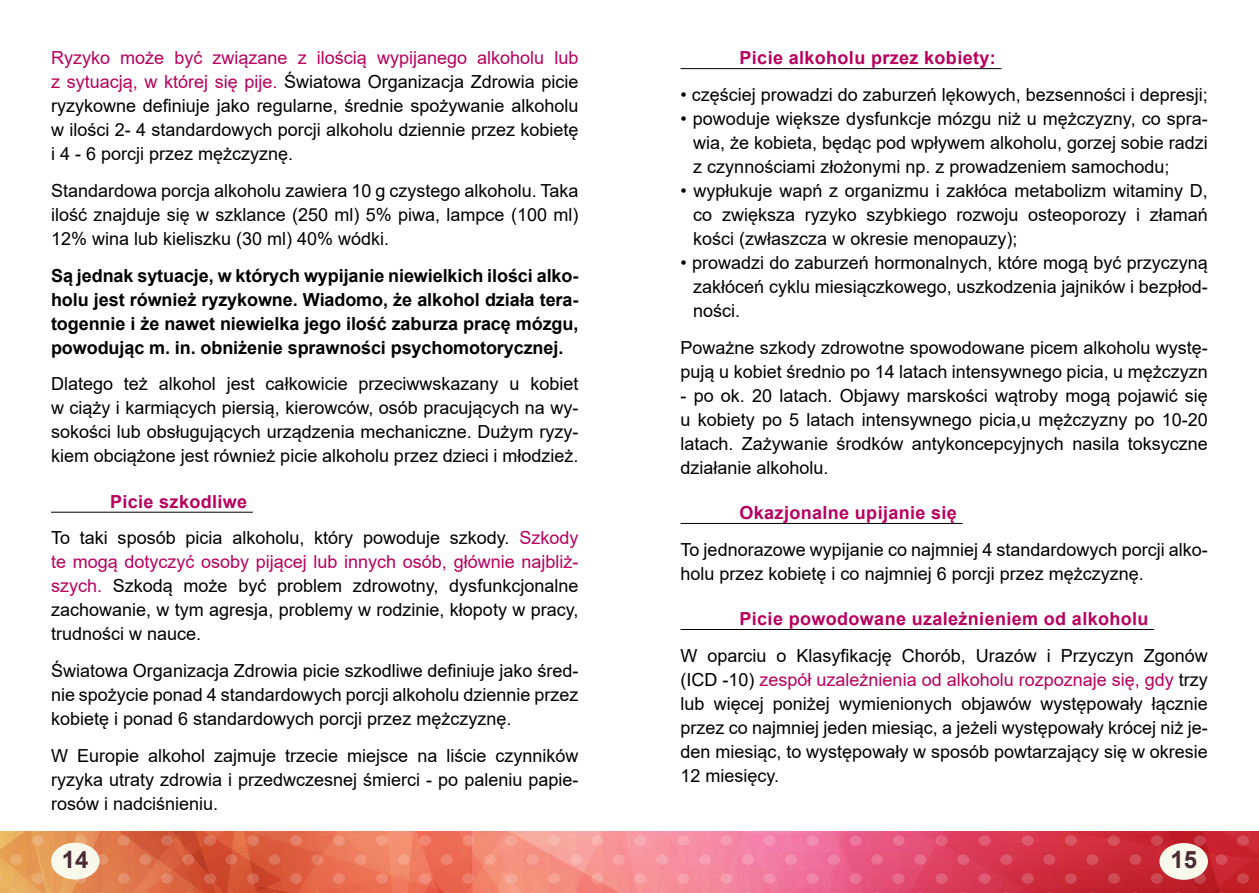
<style>
.page{position:relative;width:1259px;height:893px;background:#fff}
.page>*{position:absolute;margin:0;border:0;box-sizing:border-box;transform-origin:0 0}
.t1{font:700 24px "Arial";color:#492a35}
.t2{font:18px/24px "Arial";color:#000;text-align:justify}
.t3{font:700 18px/24px "Arial";letter-spacing:-.005em;color:#000;text-align:justify}
.t4{font:700 18px "Arial";letter-spacing:.02em;color:#b8005f}
.s1{color:#b8005f}
.s2{font-weight:700;color:#b8005f}
</style>
<div class="page">
<svg style="left:0;top:832px;width:1259px;height:61px;background:#e36864"></svg>
<div style="left:51px;top:843px;width:48px;height:36px;background:#f8f8eb;border-radius:50%"></div>
<div style="left:1159px;top:843px;width:49px;height:37px;background:#f8f8eb;border-radius:50%"></div>
<hr style="left:51px;top:512px;width:202px;height:1px;background:#000">
<hr style="left:680px;top:68px;width:321px;height:1px;background:#000">
<hr style="left:680px;top:523px;width:282px;height:1px;background:#000">
<hr style="left:680px;top:629px;width:474px;height:1px;background:#000">
<p class="t2" style="left:51px;top:46px;width:529px"><span class="s1">Ryzyko może być związane z ilością wypijanego alkoholu lub z sytuacją, w której się pije.</span> Światowa Organizacja Zdrowia picie ryzykowne definiuje jako regularne, średnie spożywanie alkoholu w ilości 2- 4 standardowych porcji alkoholu dziennie przez kobietę i 4 - 6 porcji przez mężczyznę.</p>
<p class="t2" style="left:51px;top:178px;width:529px">Standardowa porcja alkoholu zawiera 10 g czystego alkoholu. Taka ilość znajduje się w szklance (250 ml) 5% piwa, lampce (100 ml)<br>12% wina lub kieliszku (30 ml) 40% wódki.</p>
<p class="t3" style="left:51px;top:263px;width:529px">Są jednak sytuacje, w których wypijanie niewielkich ilości alko&shy;holu jest również ryzykowne. Wiadomo, że alkohol działa tera&shy;togennie i że nawet niewielka jego ilość zaburza pracę mózgu, powodując m. in. obniżenie sprawności psychomotorycznej.</p>
<p class="t2" style="left:51px;top:372px;width:529px">Dlatego też alkohol jest całkowicie przeciwwskazany u kobiet w ciąży i karmiących piersią, kierowców, osób pracujących na wy&shy;sokości lub obsługujących urządzenia mechaniczne. Dużym ryzy&shy;kiem obciążone jest również picie alkoholu przez dzieci i młodzież.</p>
<p class="t2" style="left:51px;top:483px;width:529px;line-height:36.8px;text-indent:59px"><span class="s2">Picie szkodliwe<br></span>To taki sposób picia alkoholu, który powoduje szkody. <span class="s1">Szkody</span></p>
<p class="t2" style="left:51px;top:550px;width:529px"><span class="s1">te mogą dotyczyć osoby pijącej lub innych osób, głównie najbliż&shy;szych.</span> Szkodą może być problem zdrowotny, dysfunkcjonalne zachowanie, w tym agresja, problemy w rodzinie, kłopoty w pracy, trudności w nauce.</p>
<p class="t2" style="left:51px;top:659px;width:529px">Światowa Organizacja Zdrowia picie szkodliwe definiuje jako śred&shy;nie spożycie ponad 4 standardowych porcji alkoholu dziennie przez kobietę i ponad 6 standardowych porcji przez mężczyznę.</p>
<p class="t2" style="left:51px;top:743px;width:529px">W Europie alkohol zajmuje trzecie miejsce na liście czynników ryzyka utraty zdrowia i przedwczesnej śmierci - po paleniu papie&shy;rosów i nadciśnieniu.</p>
<p class="t4" style="left:739px;top:45px;width:258px">Picie alkoholu przez kobiety:</p>
<p class="t2" style="left:680px;top:82px;width:529px">• częściej prowadzi do zaburzeń lękowych, bezsenności i depresji;</p>
<p class="t2" style="left:693px;top:106px;width:516px;text-indent:-13px">• powoduje większe dysfunkcje mózgu niż u mężczyzny, co spra&shy;wia, że kobieta, będąc pod wpływem alkoholu, gorzej sobie radzi z czynnościami złożonymi np. z prowadzeniem samochodu;</p>
<p class="t2" style="left:693px;top:178px;width:516px;text-indent:-13px">• wypłukuje wapń z organizmu i zakłóca metabolizm witaminy D, co zwiększa ryzyko szybkiego rozwoju osteoporozy i złamań kości (zwłaszcza w okresie menopauzy);</p>
<p class="t2" style="left:693px;top:250px;width:516px;text-indent:-13px">• prowadzi do zaburzeń hormonalnych, które mogą być przyczyną zakłóceń cyklu miesiączkowego, uszkodzenia jajników i bezpłod&shy;ności.</p>
<p class="t2" style="left:680px;top:335px;width:529px">Poważne szkody zdrowotne spowodowane picem alkoholu wystę&shy;pują u kobiet średnio po 14 latach intensywnego picia, u mężczyzn</p>
<p class="t2" style="left:680px;top:383px;width:529px">- po ok. 20 latach. Objawy marskości wątroby mogą pojawić się u kobiety po 5 latach intensywnego picia,u mężczyzny po 10-20 latach. Zażywanie środków antykoncepcyjnych nasila toksyczne działanie alkoholu.</p>
<p class="t4" style="left:739px;top:500px;width:219px">Okazjonalne upijanie się</p>
<p class="t2" style="left:680px;top:537px;width:529px">To jednorazowe wypijanie co najmniej 4 standardowych porcji alko&shy;holu przez kobietę i co najmniej 6 porcji przez mężczyznę.</p>
<p class="t4" style="left:739px;top:606px;width:410px">Picie powodowane uzależnieniem od alkoholu</p>
<p class="t2" style="left:680px;top:643px;width:529px">W oparciu o Klasyfikację Chorób, Urazów i Przyczyn Zgonów (ICD -10) <span class="s1">zespół uzależnienia od alkoholu rozpoznaje się, gdy</span> trzy lub więcej poniżej wymienionych objawów występowały łącznie przez co najmniej jeden miesiąc, a jeżeli występowały krócej niż je&shy;den miesiąc, to występowały w sposób powtarzający się w okresie 12 miesięcy.</p>
<h1 class="t1" style="left:62px;top:843px;width:28px">14</h1>
<h1 class="t1" style="left:1170px;top:843px;width:28px">15</h1>
</div>
